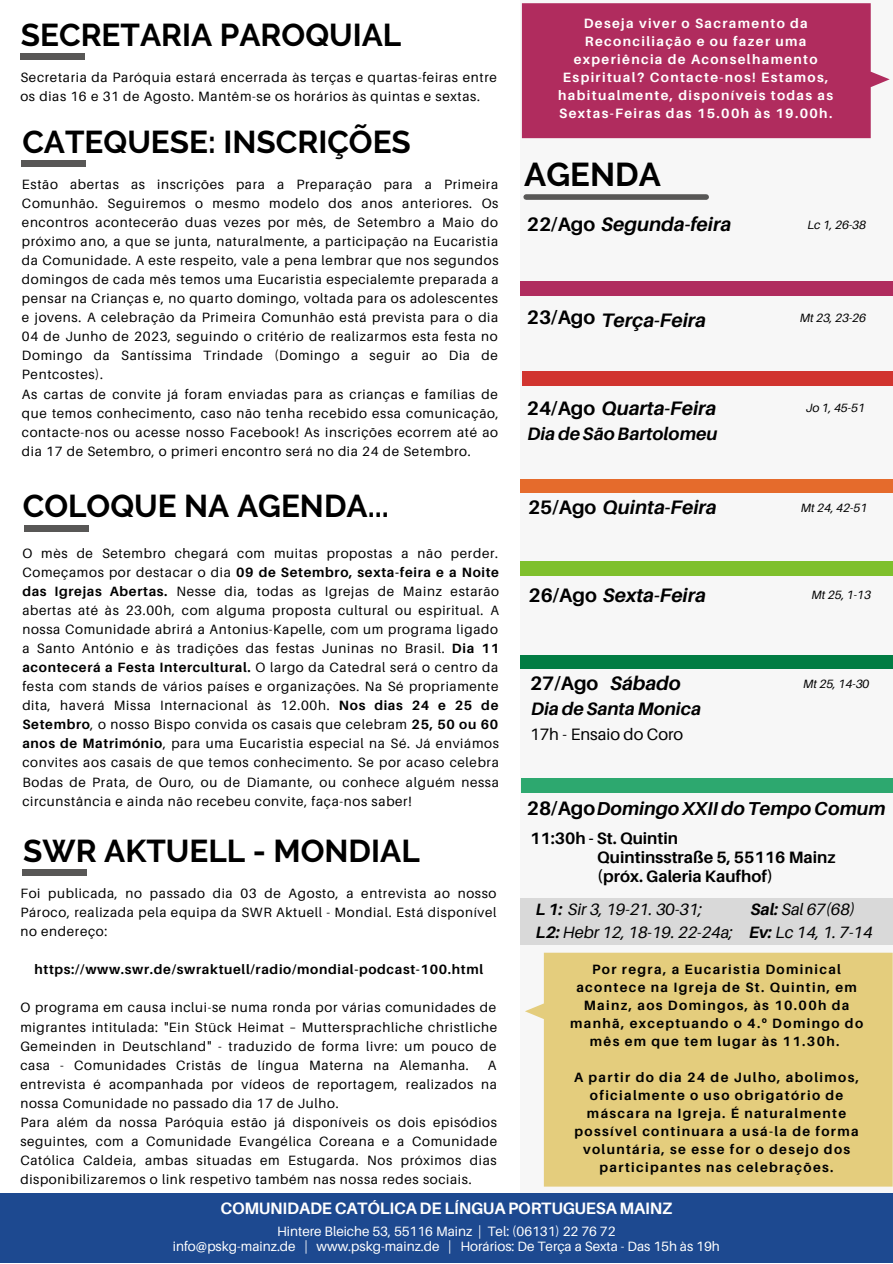
<style>
.page{position:relative;width:893px;height:1264px;background:#fff}
.page>*{position:absolute;margin:0;border:0;box-sizing:border-box;transform-origin:0 0}
.t1{font:700 32.85px "Raleway";color:#000}
.t2{font:700 31.5px "Raleway";color:#000}
.t3{font:italic 700 19.5px "Aileron";color:#000}
.t4{font:700 19.5px "Aileron";color:#000}
.t5{font:italic 700 18.75px "Aileron";color:#000}
.t6{font:italic 700 18px "Aileron";color:#000}
.t7{font:700 16.5px/19px "Aileron";color:#000}
.t8{font:700 16.5px "Aileron";letter-spacing:-.015em;color:#fff}
.t9{font:16.5px "Aileron";color:#000}
.t10{font:italic 16.35px/22.5px "Aileron";color:#000}
.t11{font:13.5px/19px "Aileron";letter-spacing:.05em;color:#000}
.t12{font:700 13.5px/18px "Aileron";letter-spacing:.1em;color:#000;text-align:center}
.t13{font:700 13.5px/18px "Aileron";letter-spacing:.1em;color:#fff;text-align:center}
.t14{font:13.5px/15.8px "Aileron";color:#fff;text-align:center}
.t15{font:700 13.5px "Aileron";letter-spacing:.05em;color:#000}
.t16{font:italic 12px "Aileron";color:#000}
.s1{font-weight:700}
.s2{font-style:normal}
.s3{font-style:italic}
.s4{font-style:normal;font-size:19.5px}
.s5{font-family:"Noto Sans"}
</style>
<div class="page">
<div style="left:520px;top:0;width:372px;height:1262px;background:#f7f7f7"></div>
<div style="left:0;top:1193px;width:892px;height:69px;background:#1d4990"></div>
<div style="left:520px;top:281px;width:372px;height:14px;background:#b02c5e"></div>
<div style="left:522px;top:372px;width:370px;height:13px;background:#d1342f"></div>
<div style="left:520px;top:479px;width:372px;height:14px;background:#e56b2c"></div>
<div style="left:520px;top:562px;width:372px;height:13px;background:#7fc02c"></div>
<div style="left:520px;top:655px;width:372px;height:14px;background:#017c43"></div>
<div style="left:521px;top:778px;width:371px;height:14px;background:#2da86f"></div>
<div style="left:526px;top:194px;width:180px;height:6px;background:#585756"></div>
<div style="left:525px;top:952px;width:367px;height:234px;background:#e4cd7d"></div>
<div style="left:522px;top:3px;width:367px;height:135px;background:#b02c5e"></div>
<div style="left:520px;top:898px;width:372px;height:46px;background:#d9d9d9"></div>
<div style="left:20px;top:54px;width:64px;height:5px;background:#585756"></div>
<div style="left:23px;top:870px;width:64px;height:5px;background:#585756"></div>
<div style="left:22px;top:161px;width:64px;height:5px;background:#585756"></div>
<div style="left:25px;top:525px;width:64px;height:6px;background:#585756"></div>
<h2 class="t2" style="left:21px;top:16px;width:382px">SECRETARIA PAROQUIAL</h2>
<p class="t11" style="left:20px;top:67px;width:478px">Secretaria da Paróquia estará encerrada às terças e quartas-feiras entre os dias 16 e 31 de Agosto. Mantêm-se os horários às quintas e sextas.</p>
<h2 class="t2" style="left:22px;top:123px;width:390px">CATEQUESE: INSCRIÇÕES</h2>
<p class="t11" style="left:22px;top:174px;width:478px">Estão abertas as inscrições para a Preparação para a Primeira Comunhão. Seguiremos o mesmo modelo dos anos anteriores. Os encontros acontecerão duas vezes por mês, de Setembro a Maio do próximo ano, a que se junta, naturalmente, a participação na Eucaristia da Comunidade. A este respeito, vale a pena lembrar que nos segundos domingos de cada mês temos uma Eucaristia especialemte preparada a pensar na Crianças e, no quarto domingo, voltada para os adolescentes e jovens. A celebração da Primeira Comunhão está prevista para o dia 04 de Junho de 2023, seguindo o critério de realizarmos esta festa no Domingo da Santíssima Trindade (Domingo a seguir ao Dia de Pentcostes).<br>As cartas de convite já foram enviadas para as crianças e famílias de que temos conhecimento, caso não tenha recebido essa comunicação, contacte-nos ou acesse nosso Facebook! As inscrições ecorrem até ao dia 17 de Setembro, o primeri encontro será no dia 24 de Setembro.</p>
<h2 class="t2" style="left:23px;top:487px;width:367px">COLOQUE NA AGENDA...</h2>
<p class="t11" style="left:22px;top:543px;width:478px;text-align:justify">O mès de Setembro chegará com muitas propostas a não perder.<br>Começamos por destacar o dia <span class="s1">09 de Setembro, sexta-feira e a Noite das Igrejas Abertas.</span> Nesse dia, todas as Igrejas de Mainz estarão abertas até às 23.00h, com alguma proposta cultural ou espiritual. A nossa Comunidade abrirá a Antonius-Kapelle, com um programa ligado a Santo António e às tradições das festas Juninas no Brasil. <span class="s1">Dia 11 acontecerá a Festa Intercultural.</span> O largo da Catedral será o centro da festa com stands de vários países e organizações. Na Sé propriamente dita, haverá Missa Internacional às 12.00h. <span class="s1">Nos dias 24 e 25 de Setembro</span>, o nosso Bispo convida os casais que celebram <span class="s1">25, 50 ou 60 anos de Matrimónio</span>, para uma Eucaristia especial na Sé. Já enviámos convites aos casais de que temos conhecimento. Se por acaso celebra Bodas de Prata, de Ouro, ou de Diamante, ou conhece alguém nessa circunstância e ainda não recebeu convite, faça-nos saber!</p>
<h2 class="t2" style="left:23px;top:832px;width:398px">SWR AKTUELL - MONDIAL</h2>
<p class="t11" style="left:20px;top:883px;width:477px;text-align:justify">Foi publicada, no passado dia 03 de Agosto, a entrevista ao nosso Pároco, realizada pela equipa da SWR Aktuell - Mondial. Está disponível no endereço:</p>
<p class="t15" style="left:34px;top:961px;width:450px">https://www.swr.de/swraktuell/radio/mondial-podcast-100.html</p>
<p class="t11" style="left:20px;top:997px;width:478px;text-align:justify">O programa em causa inclui-se numa ronda por várias comunidades de migrantes intitulada: "Ein Stück Heimat – Muttersprachliche christliche Gemeinden in Deutschland" - traduzido de forma livre: um pouco de casa - Comunidades Cristãs de língua Materna na Alemanha.</p>
<p class="t11" style="left:20px;top:1055px;width:478px;text-indent:467px">A entrevista é acompanhada por vídeos de reportagem, realizados na nossa Comunidade no passado dia 17 de Julho.<br>Para além da nossa Paróquia estão já disponíveis os dois episódios seguintes, com a Comunidade Evangélica Coreana e a Comunidade Católica Caldeia, ambas situadas em Estugarda. Nos próximos dias disponibilizaremos o link respetivo também nas nossa redes sociais.</p>
<p class="t13" style="left:558px;top:14px;width:276px">Deseja viver o Sacramento da Reconciliação e ou fazer uma experiência de Aconselhamento Espiritual? Contacte-nos! Estamos, habitualmente, disponíveis todas as Sextas-Feiras das 15.00h às 19.00h.</p>
<h1 class="t1" style="left:524px;top:155px;width:138px">AGENDA</h1>
<h3 class="t3" style="left:527px;top:212px;width:206px"><span class="s2">22/Ago</span> Segunda-feira</h3>
<h3 class="t3" style="left:527px;top:308px;width:180px"><span class="s2">23/Ago</span> Terça-Feira</h3>
<h3 class="t3" style="left:527px;top:396px;width:191px"><span class="s2">24/Ago</span> Quarta-Feira</h3>
<h3 class="t6" style="left:527px;top:422px;width:192px">Dia de São Bartolomeu</h3>
<p class="t16" style="left:807px;top:217px;width:60px">Lc 1, 26-38</p>
<p class="t16" style="left:799px;top:310px;width:68px">Mt 23, 23-26</p>
<p class="t16" style="left:806px;top:400px;width:60px">Jo 1, 45-51</p>
<h3 class="t3" style="left:528px;top:495px;width:190px"><span class="s2">25/Ago</span> Quinta-Feira</h3>
<p class="t16" style="left:800px;top:500px;width:68px">Mt 24, 42-51</p>
<h3 class="t3" style="left:528px;top:582px;width:179px"><span class="s2">26/Ago</span> Sexta-Feira</h3>
<h3 class="t4" style="left:530px;top:671px;width:152px">27/Ago <span class="s3">Sábado</span></h3>
<h3 class="t6" style="left:531px;top:697px;width:171px">Dia de Santa Monica</h3>
<p class="t9" style="left:530px;top:724px;width:155px">17h - Ensaio do Coro</p>
<p class="t16" style="left:811px;top:587px;width:61px">Mt 25, 1-13</p>
<p class="t16" style="left:803px;top:676px;width:68px">Mt 25, 14-30</p>
<h3 class="t5" style="left:527px;top:796px;width:360px"><span class="s4">28/Ago</span>Domingo XXII do Tempo Comum</h3>
<p class="t7" style="left:597px;top:827px;width:240px;text-indent:-67px">11:30h - St. Quintin<br>Quintinsstraße 5, 55116 Mainz (próx. Galeria Kaufhof)</p>
<p class="t10" style="left:536px;top:898px;width:338px;text-indent:215px"><span class="s1">Sal:</span> Sal 67(68)<br><span class="s1">L2:</span> Hebr 12, 18-19. 22-24a; <span class="s1">Ev:</span> Lc 14, 1. 7-14</p>
<p class="t10" style="left:536px;top:898px;width:168px"><span class="s1">L 1:</span> Sir 3, 19-21. 30-31;</p>
<p class="t12" style="left:570px;top:960px;width:294px">Por regra, a Eucaristia Dominical acontece na Igreja de St. Quintin, em Mainz, aos Domingos, às 10.00h da manhã, exceptuando o 4.<span class="s5">º</span> Domingo do mês em que tem lugar às 11.30h.</p>
<p class="t12" style="left:574px;top:1067px;width:286px">A partir do dia 24 de Julho, abolimos, oficialmente o uso obrigatório de máscara na Igreja. É naturalmente possível continuara a usá-la de forma voluntária, se esse for o desejo dos participantes nas celebrações.</p>
<p class="t8" style="left:220px;top:1197px;width:453px">COMUNIDADE CATÓLICA DE LÍNGUA PORTUGUESA MAINZ</p>
<p class="t14" style="left:173px;top:1222px;width:548px">Hintere Bleiche 53, 55116 Mainz | Tel: (06131) 22 76 72<br>info@pskg-mainz.de | www.pskg-mainz.de | Horários: De Terça a Sexta - Das 15h às 19h</p>
</div>
